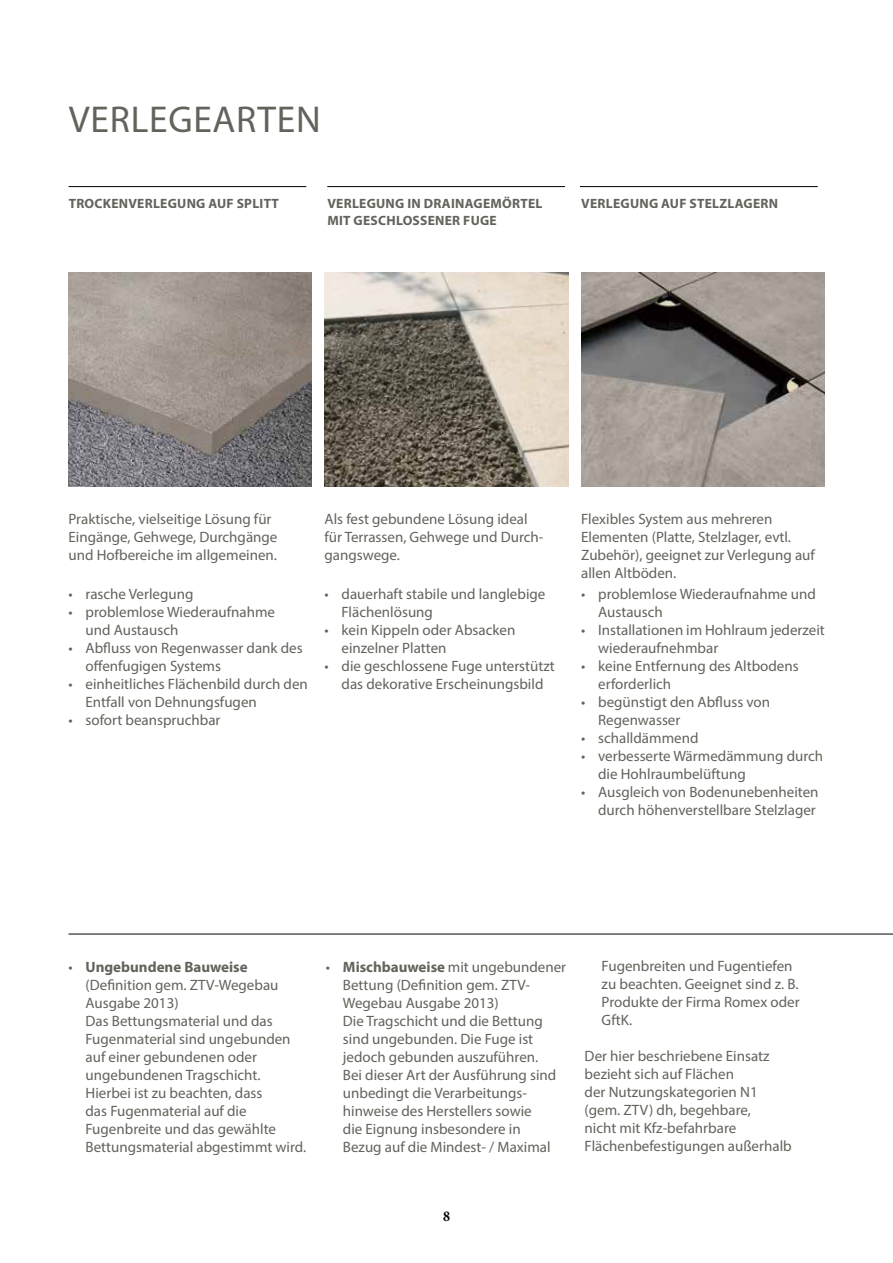
<style>
.page{position:relative;width:893px;height:1263px;background:#fff}
.page>*{position:absolute;margin:0;border:0;box-sizing:border-box;transform-origin:0 0}
.t1{font:37.5px "Myriad Pro";letter-spacing:.02em;color:#62635b}
.t2{font:15px/18px "Myriad Pro";color:#62635b}
.t3{font:700 condensed 15px "Minion Pro";color:#000}
.t4{font:700 13.5px/16.2px "Myriad Pro";letter-spacing:.02em;color:#62635b}
.s1{font-weight:700}
</style>
<div class="page">
<img style="left:69px;top:272px;width:243px;height:214px">
<hr style="left:69px;top:186px;width:237px;height:1px;background:#000">
<hr style="left:69px;top:934px;width:824px;height:1px;background:#000">
<hr style="left:327px;top:186px;width:238px;height:1px;background:#000">
<img style="left:325px;top:272px;width:243px;height:214px">
<img style="left:581px;top:272px;width:244px;height:214px">
<hr style="left:580px;top:186px;width:238px;height:1px;background:#000">
<h1 class="t1" style="left:69px;top:96px;width:253px">VERLEGEARTEN</h1>
<p class="t4" style="left:69px;top:195px;width:212px">TROCKENVERLEGUNG AUF SPLITT</p>
<p class="t4" style="left:327px;top:195px;width:217px">VERLEGUNG IN DRAINAGEMÖRTEL<br>MIT GESCHLOSSENER FUGE</p>
<p class="t4" style="left:581px;top:195px;width:198px">VERLEGUNG AUF STELZLAGERN</p>
<p class="t2" style="left:69px;top:510px;width:210px">Praktische, vielseitige Lösung für<br>Eingänge, Gehwege, Durchgänge und Hofbereiche im allgemeinen.</p>
<p class="t2" style="left:69px;top:585px;width:126px">• rasche Verlegung</p>
<p class="t2" style="left:86px;top:603px;width:191px;text-indent:-17px">• problemlose Wiederaufnahme und Austausch</p>
<p class="t2" style="left:86px;top:639px;width:219px;text-indent:-17px">• Abfluss von Regenwasser dank des offenfugigen Systems</p>
<p class="t2" style="left:86px;top:675px;width:224px;text-indent:-17px">• einheitliches Flächenbild durch den<br>Entfall von Dehnungsfugen</p>
<p class="t2" style="left:69px;top:711px;width:153px">• sofort beanspruchbar</p>
<p class="t2" style="left:325px;top:510px;width:220px">Als fest gebundene Lösung ideal für Terrassen, Gehwege und Durch&shy;gangswege.</p>
<p class="t2" style="left:342px;top:585px;width:205px;text-indent:-17px">• dauerhaft stabile und langlebige<br>Flächenlösung</p>
<p class="t2" style="left:342px;top:621px;width:175px;text-indent:-17px">• kein Kippeln oder Absacken einzelner Platten</p>
<p class="t2" style="left:325px;top:657px;width:232px;text-align:center">• die geschlossene Fuge unterstützt das dekorative Erscheinungsbild</p>
<p class="t2" style="left:581px;top:510px;width:235px">Flexibles System aus mehreren<br>Elementen (Platte, Stelzlager, evtl.<br>Zubehör), geeignet zur Verlegung auf allen Altböden.</p>
<p class="t2" style="left:598px;top:585px;width:219px;text-indent:-17px">• problemlose Wiederaufnahme und<br>Austausch</p>
<p class="t2" style="left:598px;top:621px;width:228px;text-indent:-17px">• Installationen im Hohlraum jederzeit wiederaufnehmbar</p>
<p class="t2" style="left:598px;top:657px;width:202px;text-indent:-17px">• keine Entfernung des Altbodens erforderlich</p>
<p class="t2" style="left:598px;top:693px;width:173px;text-indent:-17px">• begünstigt den Abfluss von<br>Regenwasser</p>
<p class="t2" style="left:581px;top:729px;width:119px">• schalldämmend</p>
<p class="t2" style="left:598px;top:747px;width:227px;text-indent:-17px">• verbesserte Wärmedämmung durch die Hohlraumbelüftung</p>
<p class="t2" style="left:581px;top:783px;width:239px;text-align:right">• Ausgleich von Bodenunebenheiten durch höhenverstellbare Stelzlager</p>
<p class="t2" style="left:86px;top:958px;width:222px;text-indent:-17px">• <span class="s1">Ungebundene Bauweise </span>(Definition gem. ZTV-Wegebau<br>Ausgabe 2013)<br>Das Bettungsmaterial und das<br>Fugenmaterial sind ungebunden auf einer gebundenen oder ungebundenen Tragschicht.<br>Hierbei ist zu beachten, dass<br>das Fugenmaterial auf die<br>Fugenbreite und das gewählte<br>Bettungsmaterial abgestimmt wird.</p>
<p class="t2" style="left:343px;top:958px;width:225px;text-indent:-17px">• <span class="s1">Mischbauweise</span> mit ungebundener<br>Bettung (Definition gem. ZTV-<br>Wegebau Ausgabe 2013)<br>Die Tragschicht und die Bettung sind ungebunden. Die Fuge ist jedoch gebunden auszuführen.<br>Bei dieser Art der Ausführung sind unbedingt die Verarbeitungs&shy;hinweise des Herstellers sowie<br>die Eignung insbesondere in<br>Bezug auf die Mindest- / Maximal</p>
<p class="t2" style="left:602px;top:957px;width:200px">Fugenbreiten und Fugentiefen zu beachten. Geeignet sind z. B.<br>Produkte der Firma Romex oder<br>GftK.</p>
<p class="t2" style="left:585px;top:1047px;width:209px">Der hier beschriebene Einsatz bezieht sich auf Flächen<br>der Nutzungskategorien N1 (gem. ZTV) dh, begehbare,<br>nicht mit Kfz-befahrbare<br>Flächenbefestigungen außerhalb</p>
<p class="t3" style="left:443px;top:1205px;width:8px">8</p>
</div>
